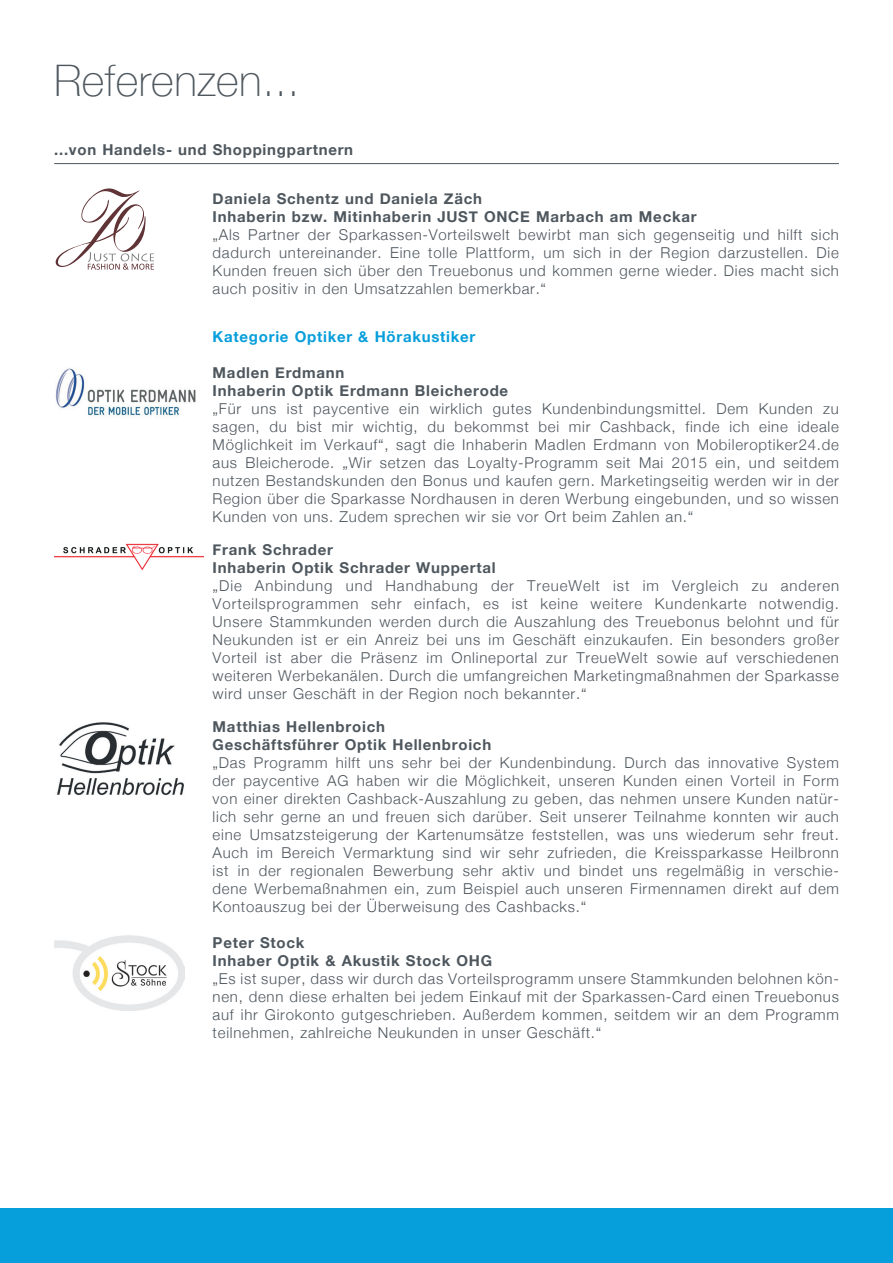
<style>
.page{position:relative;width:893px;height:1263px;background:#fff}
.page>*{position:absolute;margin:0;border:0;box-sizing:border-box;transform-origin:0 0}
.t1{font:100 43.5px "Helvetica Neue";letter-spacing:.01em;color:#4e575e}
.t2{font:300 15px/18px "Helvetica Neue";letter-spacing:.05em;color:#4e575e;text-align:justify}
.t3{font:700 15px/18px "Helvetica Neue";letter-spacing:.05em;color:#4e575e}
.t4{font:700 15px "Helvetica Neue";letter-spacing:.05em;color:#069edb}
</style>
<div class="page">
<div style="left:0;top:1209px;width:893px;height:54px;background:#069edb"></div>
<hr style="left:54px;top:163px;width:785px;height:1px;background:#4e575e">
<img style="left:57px;top:722px;width:127px;height:74px">
<img style="left:54px;top:544px;width:149px;height:27px">
<svg style="left:55px;top:188px;width:99px;height:82px"></svg>
<img style="left:55px;top:368px;width:141px;height:49px">
<img style="left:54px;top:936px;width:131px;height:74px">
<h1 class="t1" style="left:54px;top:48px;width:247px">Referenzen...</h1>
<p class="t3" style="left:54px;top:141px;width:300px">...von Handels- und Shoppingpartnern</p>
<p class="t3" style="left:213px;top:190px;width:485px">Daniela Schentz und Daniela Zäch<br>Inhaberin bzw. Mitinhaberin JUST ONCE Marbach am Meckar</p>
<p class="t2" style="left:213px;top:224px;width:628px">„Als Partner der Sparkassen-Vorteilswelt bewirbt man sich gegenseitig und hilft sich dadurch untereinander. Eine tolle Plattform, um sich in der Region darzustellen. Die Kunden freuen sich über den Treuebonus und kommen gerne wieder. Dies macht sich auch positiv in den Umsatzzahlen bemerkbar.“</p>
<p class="t4" style="left:213px;top:325px;width:264px">Kategorie Optiker &amp; Hörakustiker</p>
<p class="t3" style="left:213px;top:364px;width:297px">Madlen Erdmann<br>Inhaberin Optik Erdmann Bleicherode</p>
<p class="t2" style="left:213px;top:398px;width:628px">„Für uns ist paycentive ein wirklich gutes Kundenbindungsmittel. Dem Kunden zu sagen, du bist mir wichtig, du bekommst bei mir Cashback, finde ich eine ideale Möglichkeit im Verkauf“, sagt die Inhaberin Madlen Erdmann von Mobileroptiker24.de aus Bleicherode. „Wir setzen das Loyalty-Programm seit Mai 2015 ein, und seitdem nutzen Bestandskunden den Bonus und kaufen gern. Marketingseitig werden wir in der Region über die Sparkasse Nordhausen in deren Werbung eingebunden, und so wissen Kunden von uns. Zudem sprechen wir sie vor Ort beim Zahlen an.“</p>
<p class="t3" style="left:213px;top:541px;width:285px">Frank Schrader<br>Inhaberin Optik Schrader Wuppertal</p>
<p class="t2" style="left:213px;top:575px;width:628px">„Die Anbindung und Handhabung der TreueWelt ist im Vergleich zu anderen Vorteilsprogrammen sehr einfach, es ist keine weitere Kundenkarte notwendig.<br>Unsere Stammkunden werden durch die Auszahlung des Treuebonus belohnt und für Neukunden ist er ein Anreiz bei uns im Geschäft einzukaufen. Ein besonders großer Vorteil ist aber die Präsenz im Onlineportal zur TreueWelt sowie auf verschiedenen weiteren Werbekanälen. Durch die umfangreichen Marketingmaßnahmen der Sparkasse wird unser Geschäft in der Region noch bekannter.“</p>
<p class="t3" style="left:213px;top:718px;width:280px">Matthias Hellenbroich<br>Geschäftsführer Optik Hellenbroich</p>
<p class="t2" style="left:213px;top:752px;width:628px">„Das Programm hilft uns sehr bei der Kundenbindung. Durch das innovative System der paycentive AG haben wir die Möglichkeit, unseren Kunden einen Vorteil in Form von einer direkten Cashback-Auszahlung zu geben, das nehmen unsere Kunden natür&shy;lich sehr gerne an und freuen sich darüber. Seit unserer Teilnahme konnten wir auch eine Umsatzsteigerung der Kartenumsätze feststellen, was uns wiederum sehr freut.<br>Auch im Bereich Vermarktung sind wir sehr zufrieden, die Kreissparkasse Heilbronn ist in der regionalen Bewerbung sehr aktiv und bindet uns regelmäßig in verschie&shy;dene Werbemaßnahmen ein, zum Beispiel auch unseren Firmennamen direkt auf dem Kontoauszug bei der Überweisung des Cashbacks.“</p>
<p class="t3" style="left:213px;top:934px;width:281px">Peter Stock<br>Inhaber Optik &amp; Akustik Stock OHG</p>
<p class="t2" style="left:213px;top:968px;width:628px">„Es ist super, dass wir durch das Vorteilsprogramm unsere Stammkunden belohnen kön&shy;nen, denn diese erhalten bei jedem Einkauf mit der Sparkassen-Card einen Treuebonus auf ihr Girokonto gutgeschrieben. Außerdem kommen, seitdem wir an dem Programm teilnehmen, zahlreiche Neukunden in unser Geschäft.“</p>
</div>
